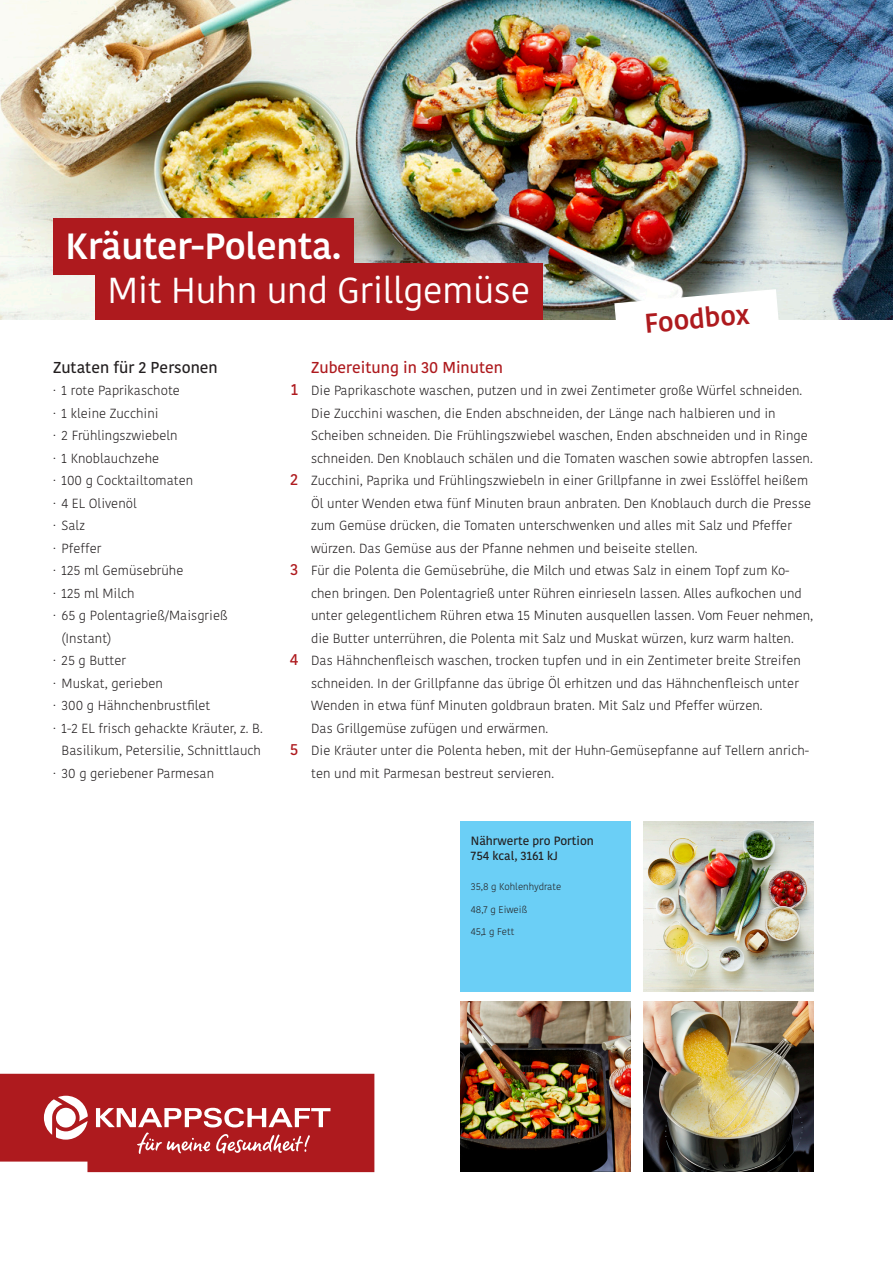
<style>
.page{position:relative;width:893px;height:1263px;background:#fff}
.page>*{position:absolute;margin:0;border:0;box-sizing:border-box;transform-origin:0 0}
.t1{font:600 36.3px "Kohinoor KBS";letter-spacing:-.005em;color:#fff}
.t2{font:36px "Kohinoor KBS";letter-spacing:-.005em;color:#fff}
.t3{font:600 27px "Kohinoor KBS";color:#ae1a1e}
.t4{font:500 15.75px "Kohinoor KBS";color:#ae1a1e}
.t5{font:500 15.75px "Kohinoor KBS";color:#231f20}
.t6{font:300 13.2px/22.5px "Kohinoor KBS";color:#231f20}
.t7{font:500 12px/15px "Kohinoor KBS";color:#231f20}
.t8{font:300 9.75px "Kohinoor KBS";color:#231f20}
</style>
<div class="page">
<img style="left:0;top:0;width:893px;height:319px">
<svg style="left:0;top:1074px;width:374px;height:98px;background:#b8373b"></svg>
<img style="left:643px;top:1001px;width:170px;height:171px">
<img style="left:643px;top:821px;width:170px;height:171px">
<div style="left:461px;top:821px;width:170px;height:170px;background:#6bcff6"></div>
<img style="left:460px;top:1001px;width:170px;height:171px">
<div style="left:95px;top:264px;width:448px;height:56px;background:#ae1a1e"></div>
<div style="left:53px;top:219px;width:301px;height:56px;background:#ae1a1e"></div>
<svg style="left:614px;top:288px;width:167px;height:32px"></svg>
<h1 class="t1" style="left:66px;top:231px;width:278px">Kräuter-Polenta.</h1>
<h2 class="t2" style="left:107px;top:275px;width:424px">Mit Huhn und Grillgemüse</h2>
<h3 class="t3" style="left:644px;top:312px;width:107px;rotate:-5deg">Foodbox</h3>
<p class="t5" style="left:53px;top:361px;width:166px">Zutaten für 2 Personen</p>
<p class="t6" style="left:53px;top:379px;width:128px">· 1 rote Paprikaschote</p>
<p class="t6" style="left:53px;top:402px;width:107px">· 1 kleine Zucchini</p>
<p class="t6" style="left:53px;top:424px;width:126px">· 2 Frühlingszwiebeln</p>
<p class="t6" style="left:53px;top:447px;width:108px">· 1 Knoblauchzehe</p>
<p class="t6" style="left:53px;top:469px;width:142px">· 100 g Cocktailtomaten</p>
<p class="t6" style="left:53px;top:492px;width:85px">· 4 EL Olivenöl</p>
<p class="t6" style="left:53px;top:514px;width:34px">· Salz</p>
<p class="t6" style="left:53px;top:537px;width:50px">· Pfeffer</p>
<p class="t6" style="left:53px;top:559px;width:132px">· 125 ml Gemüsebrühe</p>
<p class="t6" style="left:53px;top:582px;width:83px">· 125 ml Milch</p>
<p class="t6" style="left:53px;top:604px;width:176px">· 65 g Polentagrieß/Maisgrieß</p>
<p class="t6" style="left:62px;top:627px;width:51px">(Instant)</p>
<p class="t6" style="left:53px;top:649px;width:75px">· 25 g Butter</p>
<p class="t6" style="left:53px;top:672px;width:111px">· Muskat, gerieben</p>
<p class="t6" style="left:53px;top:694px;width:159px">· 300 g Hähnchenbrustfilet</p>
<p class="t6" style="left:53px;top:717px;width:211px">· 1-2 EL frisch gehackte Kräuter, z. B.</p>
<p class="t6" style="left:62px;top:740px;width:201px">Basilikum, Petersilie, Schnittlauch</p>
<p class="t6" style="left:53px;top:762px;width:163px">· 30 g geriebener Parmesan</p>
<p class="t4" style="left:291px;top:383px;width:9px">1</p>
<p class="t4" style="left:290px;top:473px;width:10px">2</p>
<p class="t4" style="left:290px;top:563px;width:10px">3</p>
<p class="t4" style="left:290px;top:653px;width:10px">4</p>
<p class="t4" style="left:290px;top:743px;width:10px">5</p>
<p class="t4" style="left:311px;top:361px;width:193px">Zubereitung in 30 Minuten</p>
<p class="t6" style="left:311px;top:379px;width:504px">Die Paprikaschote waschen, putzen und in zwei Zentimeter große Würfel schneiden.<br>Die Zucchini waschen, die Enden abschneiden, der Länge nach halbieren und in Scheiben schneiden. Die Frühlingszwiebel waschen, Enden abschneiden und in Ringe schneiden. Den Knoblauch schälen und die Tomaten waschen sowie abtropfen lassen.<br>Zucchini, Paprika und Frühlingszwiebeln in einer Grillpfanne in zwei Esslöffel heißem Öl unter Wenden etwa fünf Minuten braun anbraten. Den Knoblauch durch die Presse zum Gemüse drücken, die Tomaten unterschwenken und alles mit Salz und Pfeffer würzen. Das Gemüse aus der Pfanne nehmen und beiseite stellen.<br>Für die Polenta die Gemüsebrühe, die Milch und etwas Salz in einem Topf zum Ko&shy;chen bringen. Den Polentagrieß unter Rühren einrieseln lassen. Alles aufkochen und unter gelegentlichem Rühren etwa 15 Minuten ausquellen lassen. Vom Feuer nehmen, die Butter unterrühren, die Polenta mit Salz und Muskat würzen, kurz warm halten.<br>Das Hähnchenfleisch waschen, trocken tupfen und in ein Zentimeter breite Streifen schneiden. In der Grillpfanne das übrige Öl erhitzen und das Hähnchenfleisch unter Wenden in etwa fünf Minuten goldbraun braten. Mit Salz und Pfeffer würzen.<br>Das Grillgemüse zufügen und erwärmen.<br>Die Kräuter unter die Polenta heben, mit der Huhn-Gemüsepfanne auf Tellern anrich&shy;ten und mit Parmesan bestreut servieren.</p>
<p class="t7" style="left:471px;top:834px;width:125px">Nährwerte pro Portion<br>754 kcal, 3161 kJ</p>
<p class="t8" style="left:471px;top:881px;width:92px">35,8 g Kohlenhydrate</p>
<p class="t8" style="left:471px;top:904px;width:58px">48,7 g Eiweiß</p>
<p class="t8" style="left:471px;top:926px;width:45px">45,1 g Fett</p>
</div>
